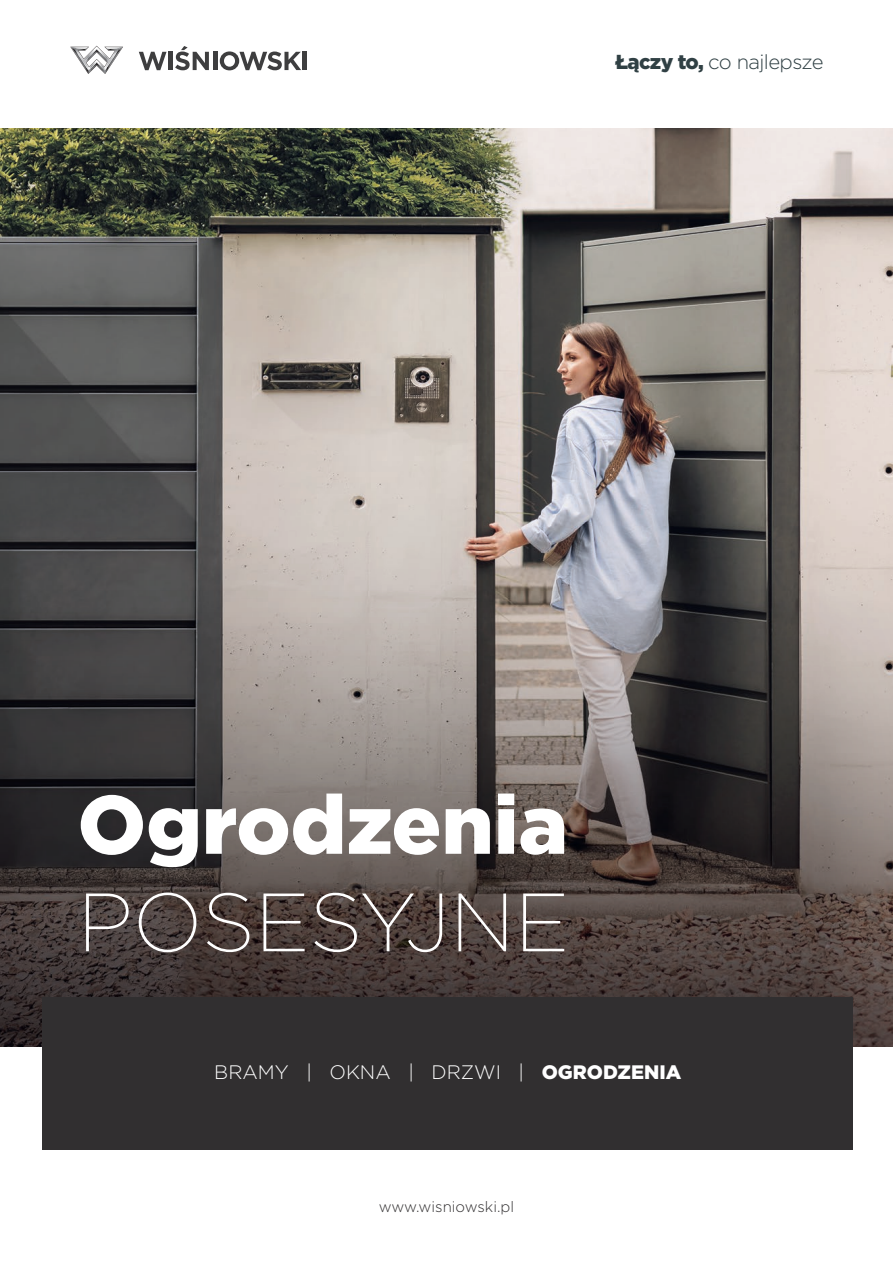
<style>
.page{position:relative;width:893px;height:1263px;background:#fff}
.page>*{position:absolute;margin:0;border:0;box-sizing:border-box;transform-origin:0 0}
.Title_64_pt___All_Caps{font:900 82.5px "Gotham";color:#fff}
.Title_64_pt___All_Caps-2{font:200 82.5px "Gotham";color:#fff}
._35_Header_Roboto{font:300 20.25px "Gotham";letter-spacing:-.03em;color:#304044}
._8_Source_Sans_Pro{font:300 19.5px "Gotham";color:#fff}
.Heading_14_pt___All_Caps{font:300 15px "Gotham";color:#312f30}
.s1{font-weight:900}
</style>
<div class="page">
<img style="left:0;top:129px;width:893px;height:918px">
<svg style="left:0;top:585px;width:893px;height:453px;background:#615957"></svg>
<svg style="left:70px;top:46px;width:53px;height:28px"></svg>
<svg style="left:139px;top:52px;width:28px;height:18px"></svg>
<hr style="left:168px;top:52px;width:4px;height:18px;background:#3e3e3f">
<svg style="left:175px;top:46px;width:34px;height:24px"></svg>
<hr style="left:213px;top:52px;width:4px;height:18px;background:#3e3e3f">
<svg style="left:220px;top:51px;width:81px;height:19px"></svg>
<hr style="left:303px;top:52px;width:4px;height:18px;background:#3e3e3f">
<div style="left:43px;top:997px;width:810px;height:152px;background:#312f30"></div>
<p class="_35_Header_Roboto" style="left:615px;top:49px;width:211px"><span class="s1">Łączy to,</span> co najlepsze</p>
<p class="Title_64_pt___All_Caps" style="left:78px;top:768px;width:492px">Ogrodzenia</p>
<p class="Title_64_pt___All_Caps-2" style="left:78px;top:871px;width:493px">POSESYJNE</p>
<p class="_8_Source_Sans_Pro" style="left:214px;top:1060px;width:468px">BRAMY | OKNA | DRZWI | <span class="s1">OGRODZENIA</span></p>
<p class="Heading_14_pt___All_Caps" style="left:379px;top:1197px;width:137px">www.wisniowski.pl</p>
</div>
